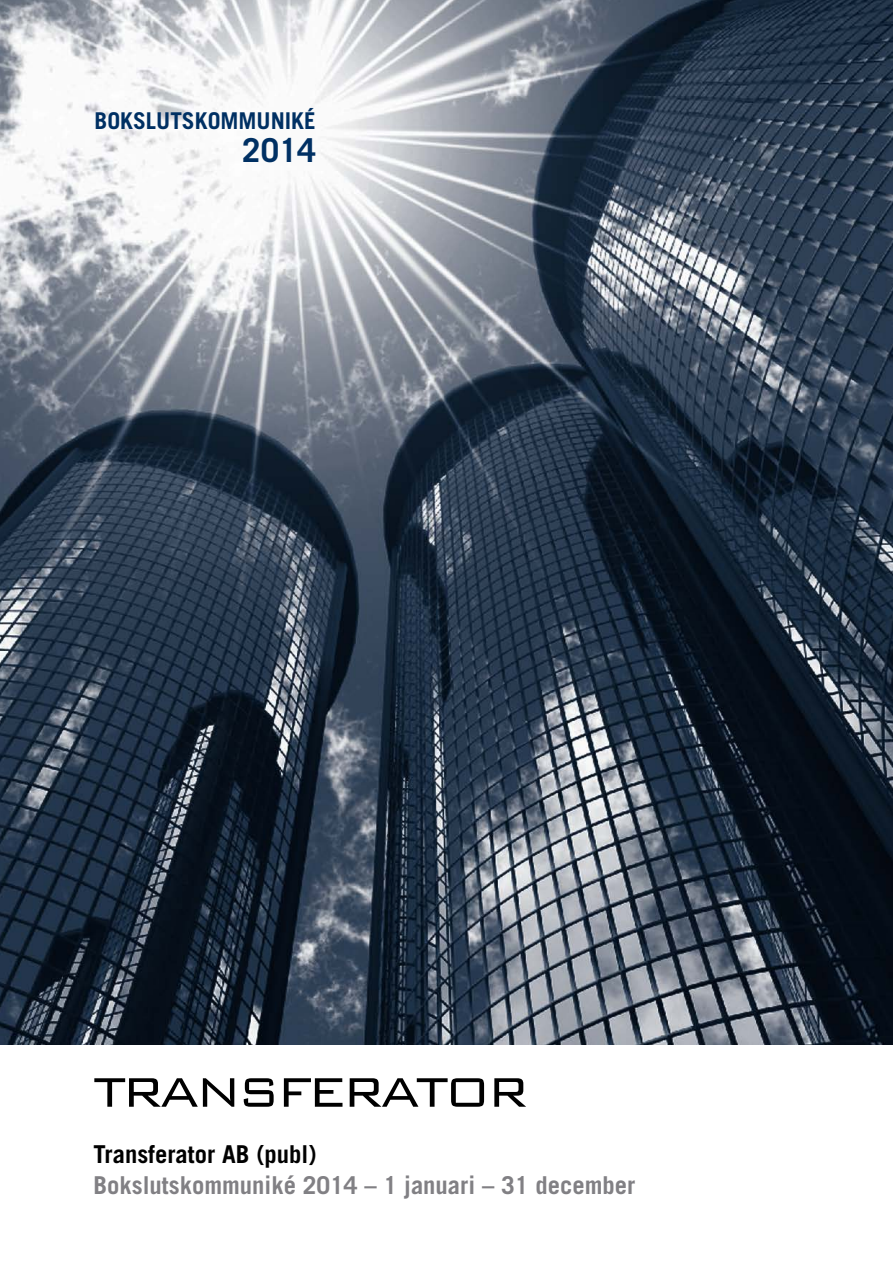
<style>
.page{position:relative;width:893px;height:1263px;background:#fff}
.page>*{position:absolute;margin:0;border:0;box-sizing:border-box;transform-origin:0 0}
.t1{font:300 55.2px "Bank Gothic";letter-spacing:-.075em;color:#000}
.t2{font:700 33px "Trade Gothic";color:#003063}
.t3{font:700 24.6px "Trade Gothic";color:#818084}
.t4{font:700 24.6px "Trade Gothic";color:#000}
.t5{font:700 23.1px "Trade Gothic";color:#003063}
.t6{font:300 13.5px "Trade Gothic";color:#818084}
</style>
<div class="page">
<img style="left:0;top:0;width:893px;height:1044px">
<p class="t5" style="left:94px;top:106px;width:223px">BOKSLUTSKOMMUNIKÉ</p>
<h2 class="t2" style="left:242px;top:130px;width:75px">2014</h2>
<h1 class="t1" style="left:94px;top:1050px;width:527px">TRANSFERATOR AB</h1>
<p class="t4" style="left:94px;top:1139px;width:224px">Transferator AB (publ)</p>
<p class="t3" style="left:94px;top:1170px;width:543px">Bokslutskommuniké 2014 – 1 januari – 31 december</p>
<p class="t6" style="left:443px;top:1188px;width:9px">1</p>
</div>
